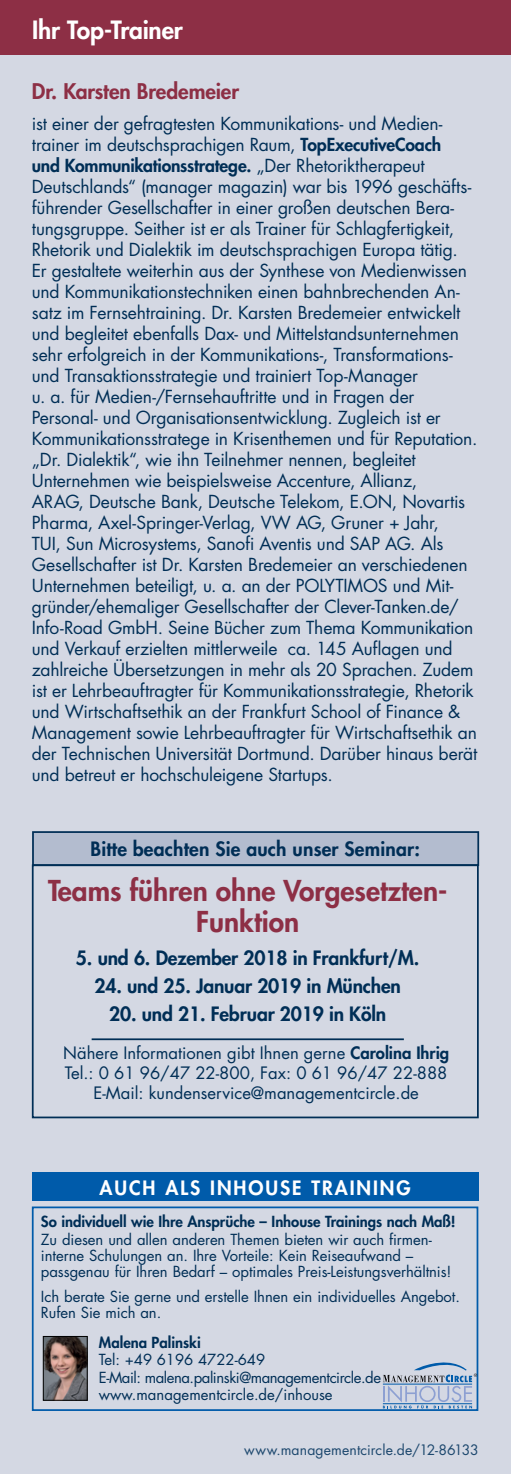
<style>
.page{position:relative;width:511px;height:1474px;background:#fff}
.page>*{position:absolute;margin:0;border:0;box-sizing:border-box;transform-origin:0 0}
.t1{font:800 28px/31.5px "Futura Std";color:#8d2f45;text-align:center}
.t2{font:800 24.5px "Futura Std";letter-spacing:-.01em;color:#fff}
.t3{font:800 21px "Futura Std";letter-spacing:-.005em;color:#8d2f45}
.t4{font:800 19.25px "Futura Std";letter-spacing:-.01em;color:#002e56}
.t5{font:800 19.25px "Futura Std";letter-spacing:.01em;color:#002e56}
.t6{font:800 19.25px "Futura Std";letter-spacing:.1em;color:#fff}
.t7{font:17.5px/21px "Futura Std";letter-spacing:-.01em;color:#002e56}
.t8{font:16.62px/20.1px "Futura Std";color:#002e56;text-align:center}
.t9{font:14.88px/15.8px "Futura Std";letter-spacing:-.005em;color:#002e56}
.t10{font:800 14.88px "Futura Std";letter-spacing:-.005em;color:#002e56}
.t11{font:14px "Futura Std";letter-spacing:.01em;color:#1d486e}
.s1{font-weight:800}
</style>
<div class="page">
<div style="left:0;top:36px;width:511px;height:1437px;background:#d4d8e3"></div>
<div style="left:0;top:0;width:511px;height:55px;background:#8d2f45"></div>
<hr style="left:92px;top:1038px;width:312px;height:2px;background:#002e56">
<div style="left:32px;top:831px;width:447px;height:35px;background:#b3bccf;border:2px solid #002e56"></div>
<div style="left:32px;top:864px;width:447px;height:254px;border:2px solid #002e56"></div>
<div style="left:32px;top:1206px;width:446px;height:204px;border:2px solid #005baa"></div>
<div style="left:32px;top:1172px;width:446px;height:29px;background:#005baa"></div>
<svg style="left:383px;top:1357px;width:94px;height:51px"></svg>
<img style="left:45px;top:1337px;width:41px;height:61px">
<div style="left:43px;top:1335px;width:45px;height:65px;border:1px solid #000"></div>
<h2 class="t2" style="left:32px;top:14px;width:152px">Ihr Top-Trainer</h2>
<p class="t3" style="left:32px;top:78px;width:209px">Dr. Karsten Bredemeier</p>
<p class="t7" style="left:32px;top:113px;width:447px">ist einer der gefragtesten Kommunikations- und Medien&shy;trainer im deutschsprachigen Raum, <span class="s1">TopExecutiveCoach<br>und Kommunikationsstratege.</span> „Der Rhetoriktherapeut Deutschlands“ (manager magazin) war bis 1996 geschäfts&shy;führender Gesellschafter in einer großen deutschen Bera&shy;tungsgruppe. Seither ist er als Trainer für Schlagfertigkeit, Rhetorik und Dialektik im deutschsprachigen Europa tätig.<br>Er gestaltete weiterhin aus der Synthese von Medienwissen und Kommunikationstechniken einen bahnbrechenden An&shy;satz im Fernsehtraining. Dr. Karsten Bredemeier entwickelt und begleitet ebenfalls Dax- und Mittelstandsunternehmen sehr erfolgreich in der Kommunikations-, Transformations&shy;und Transaktionsstrategie und trainiert Top-Manager<br>u. a. für Medien-/Fernsehauftritte und in Fragen der Personal- und Organisationsentwicklung. Zugleich ist er Kommunikationsstratege in Krisenthemen und für Reputation. „Dr. Dialektik“, wie ihn Teilnehmer nennen, begleitet Unternehmen wie beispielsweise Accenture, Allianz,<br>ARAG, Deutsche Bank, Deutsche Telekom, E.ON, Novartis Pharma, Axel-Springer-Verlag, VW AG, Gruner + Jahr,<br>TUI, Sun Microsystems, Sanofi Aventis und SAP AG. Als Gesellschafter ist Dr. Karsten Bredemeier an verschiedenen Unternehmen beteiligt, u. a. an der POLYTIMOS und Mit&shy;gründer/ehemaliger Gesellschafter der Clever-Tanken.de/ Info-Road GmbH. Seine Bücher zum Thema Kommunikation und Verkauf erzielten mittlerweile ca. 145 Auflagen und zahlreiche Übersetzungen in mehr als 20 Sprachen. Zudem ist er Lehrbeauftragter für Kommunikationsstrategie, Rhetorik und Wirtschaftsethik an der Frankfurt School of Finance &amp; Management sowie Lehrbeauftragter für Wirtschaftsethik an der Technischen Universität Dortmund. Darüber hinaus berät und betreut er hochschuleigene Startups.</p>
<p class="t5" style="left:90px;top:836px;width:331px">Bitte beachten Sie auch unser Seminar:</p>
<h1 class="t1" style="left:48px;top:874px;width:401px">Teams führen ohne Vorgesetzten-<br>Funktion</h1>
<p class="t4" style="left:76px;top:945px;width:345px">5. und 6. Dezember 2018 in Frankfurt/M.</p>
<p class="t4" style="left:95px;top:973px;width:308px">24. und 25. Januar 2019 in München</p>
<p class="t4" style="left:109px;top:1001px;width:278px">20. und 21. Februar 2019 in Köln</p>
<p class="t8" style="left:63px;top:1043px;width:387px">Nähere Informationen gibt Ihnen gerne <span class="s1">Carolina Ihrig<br></span>Tel.: 0 61 96/47 22-800, Fax: 0 61 96/47 22-888<br>E-Mail: kundenservice@managementcircle.de</p>
<p class="t6" style="left:100px;top:1175px;width:313px">AUCH ALS INHOUSE TRAINING</p>
<p class="t10" style="left:41px;top:1211px;width:416px">So individuell wie Ihre Ansprüche – Inhouse Trainings nach Maß!</p>
<p class="t9" style="left:41px;top:1231px;width:412px">Zu diesen und allen anderen Themen bieten wir auch firmen&shy;interne Schulungen an. Ihre Vorteile: Kein Reiseaufwand – passgenau für Ihren Bedarf – optimales Preis-Leistungsverhältnis!</p>
<p class="t9" style="left:41px;top:1289px;width:420px">Ich berate Sie gerne und erstelle Ihnen ein individuelles Angebot.<br>Rufen Sie mich an.</p>
<p class="t10" style="left:99px;top:1332px;width:103px">Malena Palinski</p>
<p class="t9" style="left:99px;top:1351px;width:284px;line-height:17.5px">Tel: +49 6196 4722-649<br>E-Mail: malena.palinski@managementcircle.de www.managementcircle.de/inhouse</p>
<p class="t11" style="left:244px;top:1440px;width:236px">www.managementcircle.de/12-86133</p>
</div>
